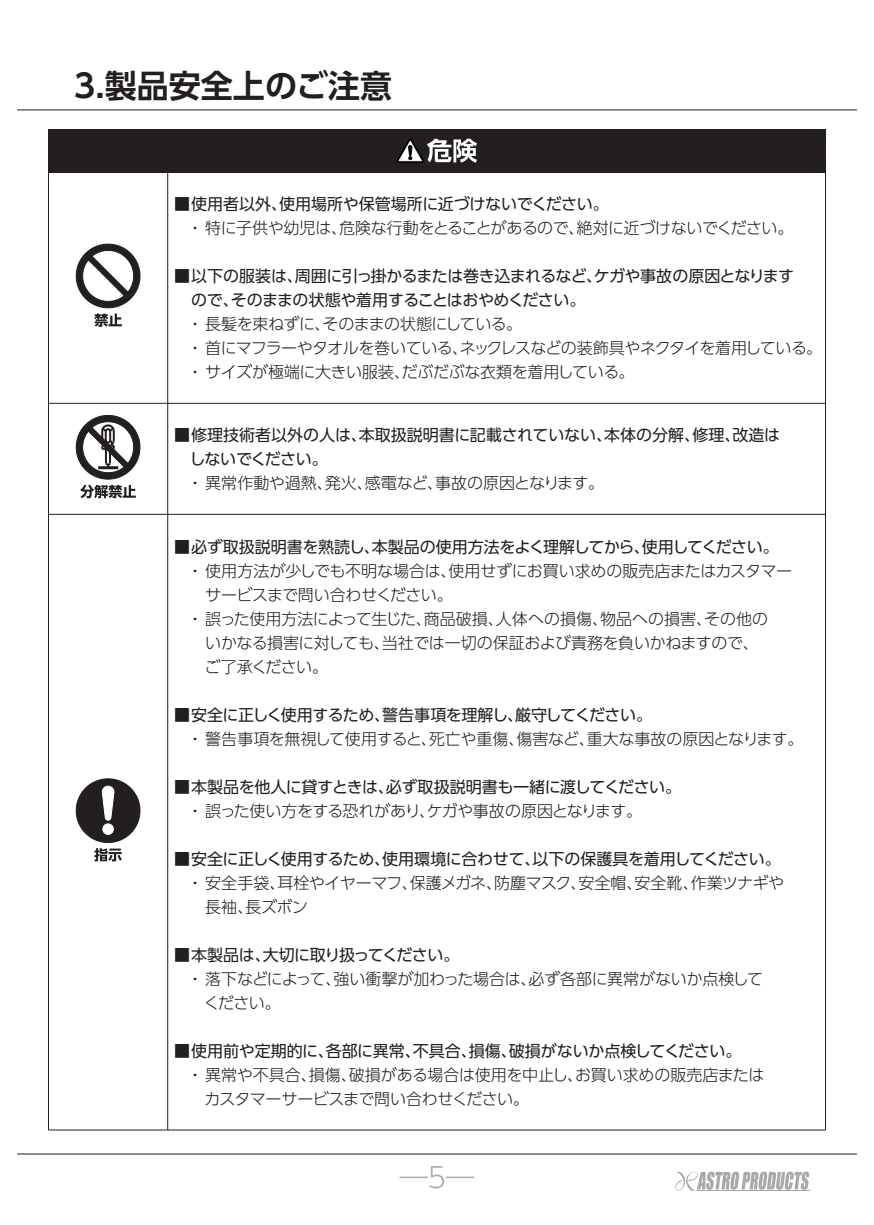
<style>
.page{position:relative;width:874px;height:1225px;background:#fff}
.page>*{position:absolute;margin:0;border:0;box-sizing:border-box;transform-origin:0 0}
.t1{font:700 32px "UD Shin Go Pr 6 De";color:#231f20}
.t2{font:300 28px "UD Shin Go Pr 6";color:#a8a9ad}
.t3{font:300 16px/24px "UD Shin Go Pr 6";letter-spacing:-.02em;color:#231f20}
.t4{font:16px/24px "UD Shin Go Pr 6";letter-spacing:-.02em;color:#231f20}
.t5{font:300 16px "UD Shin Go Pr 6";color:#231f20}
.t6{font:16px/24px "UD Shin Go Pr 6";color:#231f20}
.t7{font:300 16px "UD Shin Go Pr 6";letter-spacing:-.04em;color:#231f20}
</style>
<div class="page">
<svg style="left:675px;top:1171px;width:133px;height:20px"></svg>
<hr style="left:696px;top:1190px;width:113px;height:1px;background:#a8a9ad">
<hr style="left:17px;top:1153px;width:839px;height:1px;background:#231f20">
<hr style="left:17px;top:109px;width:839px;height:1px;background:#231f20">
<hr style="left:48px;top:514px;width:777px;height:1px;background:#231f20">
<hr style="left:48px;top:403px;width:777px;height:1px;background:#231f20">
<svg style="left:94px;top:848px;width:28px;height:13px"></svg>
<svg style="left:76px;top:778px;width:64px;height:64px"></svg>
<svg style="left:80px;top:485px;width:56px;height:13px"></svg>
<svg style="left:76px;top:415px;width:64px;height:64px"></svg>
<svg style="left:76px;top:244px;width:64px;height:83px"></svg>
<hr style="left:48px;top:129px;width:1px;height:1001px;background:#231f20">
<hr style="left:167px;top:129px;width:1px;height:1001px;background:#231f20">
<hr style="left:824px;top:129px;width:1px;height:1001px;background:#231f20">
<div style="left:48px;top:129px;width:777px;height:43px;background:#231f20"></div>
<svg style="left:396px;top:139px;width:81px;height:24px"></svg>
<hr style="left:48px;top:1129px;width:777px;height:1px;background:#231f20">
<h1 class="t1" style="left:74px;top:60px;width:319px">3.製品安全上のご注意</h1>
<p class="t4" style="left:174px;top:191px;width:436px">■ 使用者以外、使用場所や保管場所に近づけないでください。</p>
<p class="t3" style="left:187px;top:215px;width:607px">・ 特に子供や幼児は、危険な行動をとることがあるので、絶対に近づけないでください。</p>
<p class="t4" style="left:191px;top:263px;width:604px;text-indent:-17px">■ 以下の服装は、周囲に引っ掛かるまたは巻き込まれるなど、ケガや事故の原因となりますので、そのままの状態や着用することはおやめください。</p>
<p class="t3" style="left:187px;top:311px;width:636px">・ 長髪を束ねずに、そのままの状態にしている。<br>・ 首にマフラーやタオルを巻いている、ネックレスなどの装飾具やネクタイを着用している。・ サイズが極端に大きい服装、だぶだぶな衣類を着用している。</p>
<p class="t6" style="left:189px;top:422px;width:592px;text-indent:-15px">■ 修理技術者以外の人は、本取扱説明書に記載されていない、本体の分解、修理、改造はしないでください。</p>
<p class="t5" style="left:187px;top:470px;width:418px">・ 異常作動や過熱、発火、感電など、事故の原因となります。</p>
<p class="t4" style="left:174px;top:534px;width:606px">■ 必ず取扱説明書を熟読し、本製品の使用方法をよく理解してから、使用してください。</p>
<p class="t3" style="left:187px;top:558px;width:606px">・ 使用方法が少しでも不明な場合は、使用せずにお買い求めの販売店またはカスタマー</p>
<p class="t3" style="left:205px;top:582px;width:249px">サービスまで問い合わせください。</p>
<p class="t5" style="left:187px;top:605px;width:582px">・ 誤った使用方法によって生じた、商品破損、人体への損傷、物品への損害、その他の</p>
<p class="t3" style="left:205px;top:630px;width:554px">いかなる損害に対しても、当社では一切の保証および責務を負いかねますので、</p>
<p class="t3" style="left:204px;top:654px;width:125px">ご了承ください。</p>
<p class="t4" style="left:174px;top:702px;width:479px">■ 安全に正しく使用するため、警告事項を理解し、厳守してください。</p>
<p class="t3" style="left:187px;top:726px;width:617px">・ 警告事項を無視して使用すると、死亡や重傷、傷害など、重大な事故の原因となります。</p>
<p class="t4" style="left:174px;top:774px;width:508px">■ 本製品を他人に貸すときは、必ず取扱説明書も一緒に渡してください。</p>
<p class="t7" style="left:187px;top:797px;width:456px">・ 誤った使い方をする恐れがあり、ケガや事故の原因となります。</p>
<p class="t4" style="left:174px;top:846px;width:608px">■ 安全に正しく使用するため、使用環境に合わせて、以下の保護具を着用してください。</p>
<p class="t3" style="left:205px;top:870px;width:580px;text-indent:-18px">・ 安全手袋、耳栓やイヤーマフ、保護メガネ、防塵マスク、安全帽、安全靴、作業ツナギや長袖、長ズボン</p>
<p class="t4" style="left:174px;top:942px;width:287px">■ 本製品は、大切に取り扱ってください。</p>
<p class="t3" style="left:204px;top:966px;width:560px;text-indent:-17px">・ 落下などによって、強い衝撃が加わった場合は、必ず各部に異常がないか点検してください。</p>
<p class="t4" style="left:174px;top:1038px;width:568px">■ 使用前や定期的に、各部に異常、不具合、損傷、破損がないか点検してください。</p>
<p class="t3" style="left:204px;top:1062px;width:561px;text-indent:-17px">・ 異常や不具合、損傷、破損がある場合は使用を中止し、お買い求めの販売店またはカスタマーサービスまで問い合わせください。</p>
<h2 class="t2" style="left:399px;top:1154px;width:76px">―5―</h2>
</div>
